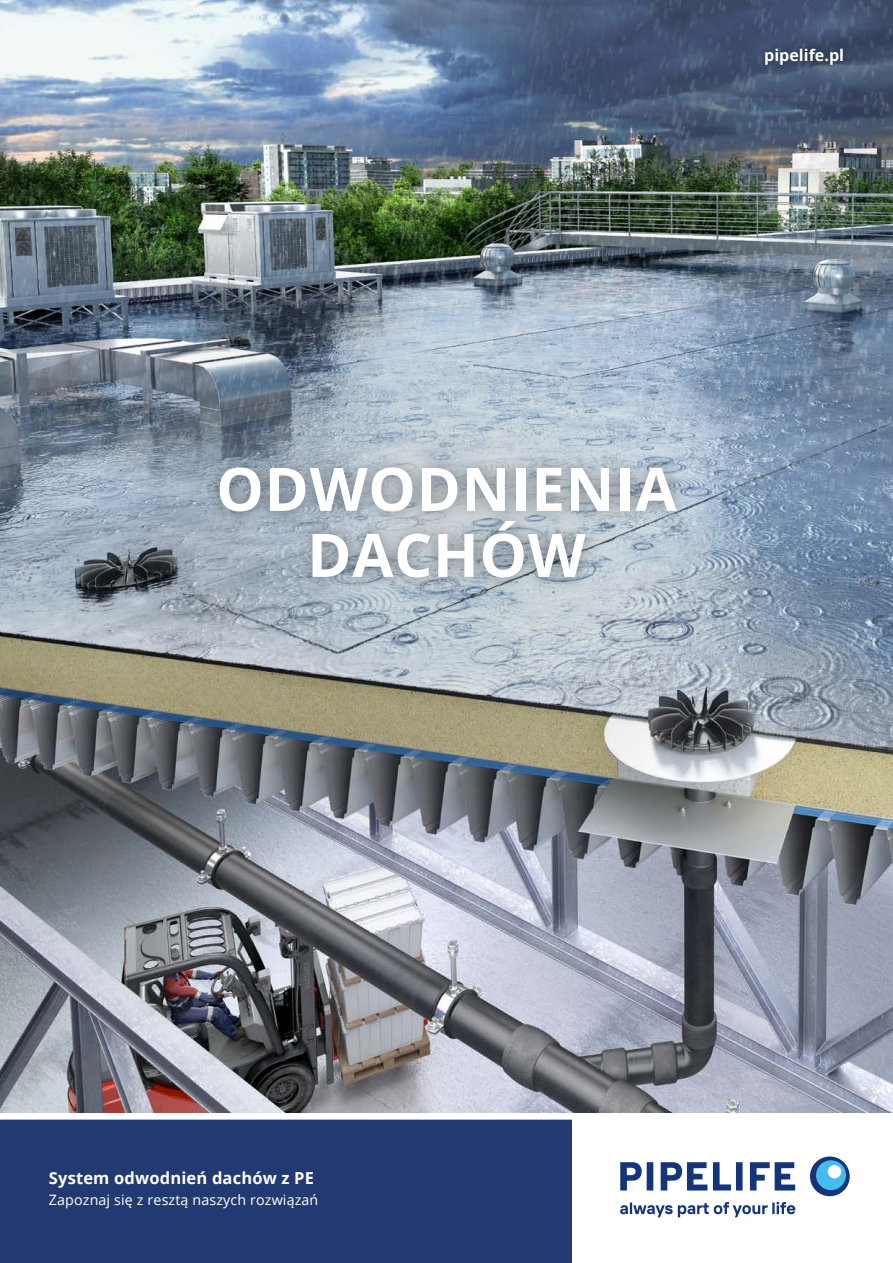
<style>
.page{position:relative;width:893px;height:1263px;background:#fff}
.page>*{position:absolute;margin:0;border:0;box-sizing:border-box;transform-origin:0 0}
.t1{font:700 60px/66px "Open Sans";letter-spacing:.01em;color:#fff;text-align:center}
.t2{font:700 16.5px "Open Sans";letter-spacing:.01em;color:#fff}
.t3{font:700 16.05px "Open Sans";color:#fff}
.t4{font:14.25px "Open Sans";letter-spacing:.01em;color:#fff}
</style>
<div class="page">
<img style="left:0;top:0;width:893px;height:1113px">
<div style="left:0;top:1119px;width:571px;height:144px;background:#223971"></div>
<svg style="left:89px;top:217px;width:719px;height:650px;background:#919ca5"></svg>
<svg style="left:620px;top:1156px;width:230px;height:61px"></svg>
<div style="left:816px;top:1160px;width:30px;height:30px;background:#44bdee;border-radius:50%"></div>
<div style="left:828px;top:1165px;width:13px;height:13px;background:#fff;border-radius:50%"></div>
<div style="left:204px;top:453px;width:487px;height:140px;background:#000;opacity:.4"></div>
<div style="left:760px;top:44px;width:88px;height:26px;background:#000;opacity:.4"></div>
<p class="t3" style="left:764px;top:44px;width:81px">pipelife.pl</p>
<h1 class="t1" style="left:216px;top:455px;width:462px">ODWODNIENIA<br>DACHÓW</h1>
<p class="t2" style="left:49px;top:1166px;width:267px">System odwodnień dachów z PE</p>
<p class="t4" style="left:49px;top:1190px;width:271px">Zapoznaj się z resztą naszych rozwiązań</p>
</div>
